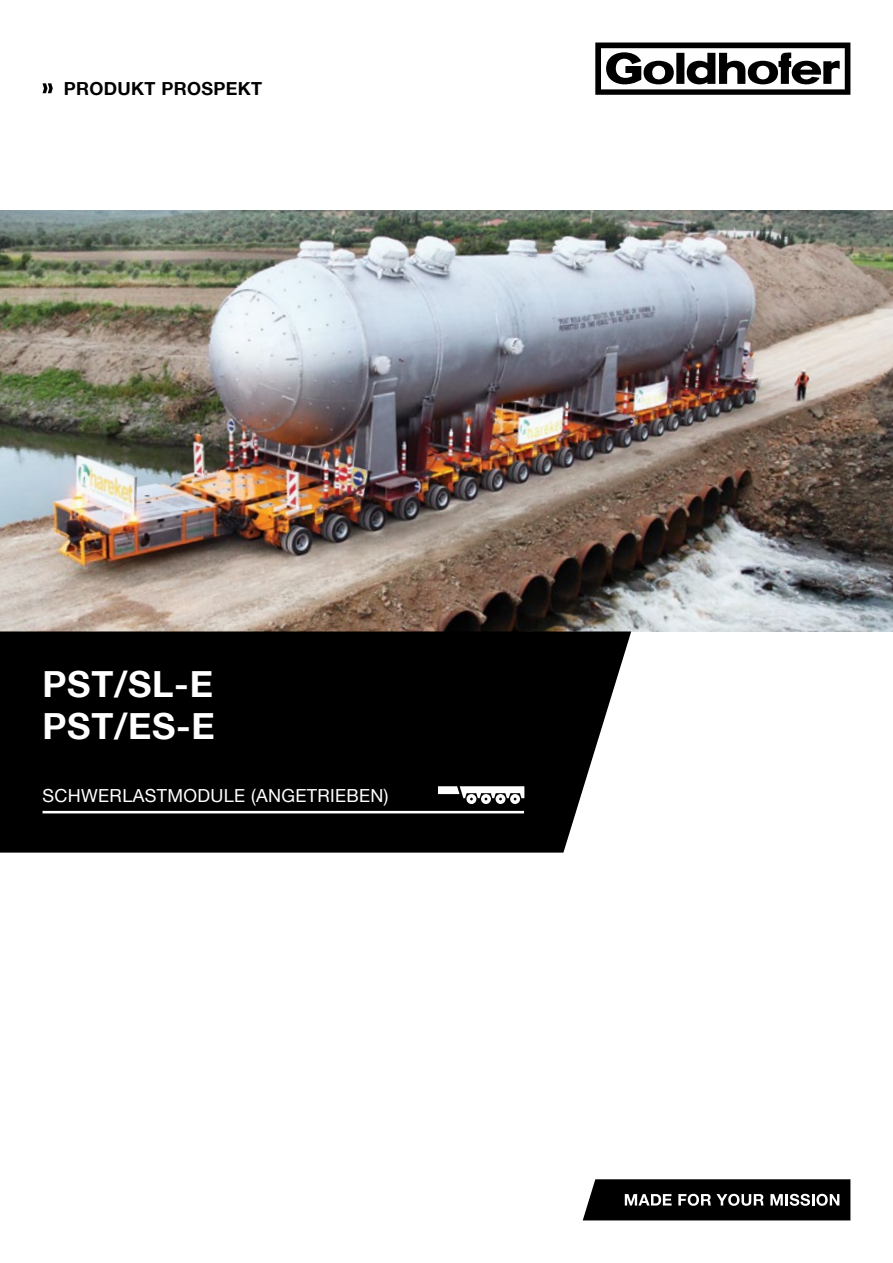
<style>
.page{position:relative;width:893px;height:1263px;background:#fff}
.page>*{position:absolute;margin:0;border:0;box-sizing:border-box;transform-origin:0 0}
.t1{font:700 36px/42px "Helvetica Neue LT Com";letter-spacing:.02em;color:#fff}
.t2{font:18px "Helvetica Neue LT Com";letter-spacing:.02em;color:#fff}
.t3{font:700 18px "Helvetica Neue LT Com";letter-spacing:.02em;color:#000}
</style>
<div class="page">
<img style="left:0;top:210px;width:893px;height:421px">
<svg style="left:43px;top:83px;width:10px;height:10px"></svg>
<div style="left:0;top:631px;width:631px;height:222px;background:#000"></div>
<hr style="left:43px;top:811px;width:481px;height:2px;background:#fff">
<svg style="left:438px;top:786px;width:86px;height:18px"></svg>
<svg style="left:583px;top:1179px;width:267px;height:41px;background:#232323"></svg>
<svg style="left:595px;top:43px;width:255px;height:52px"></svg>
<p class="t3" style="left:64px;top:77px;width:200px">PRODUKT PROSPEKT</p>
<h1 class="t1" style="left:43px;top:662px;width:174px">PST/SL-E<br>PST/ES-E</h1>
<p class="t2" style="left:43px;top:785px;width:348px">SCHWERLASTMODULE (ANGETRIEBEN)</p>
</div>
